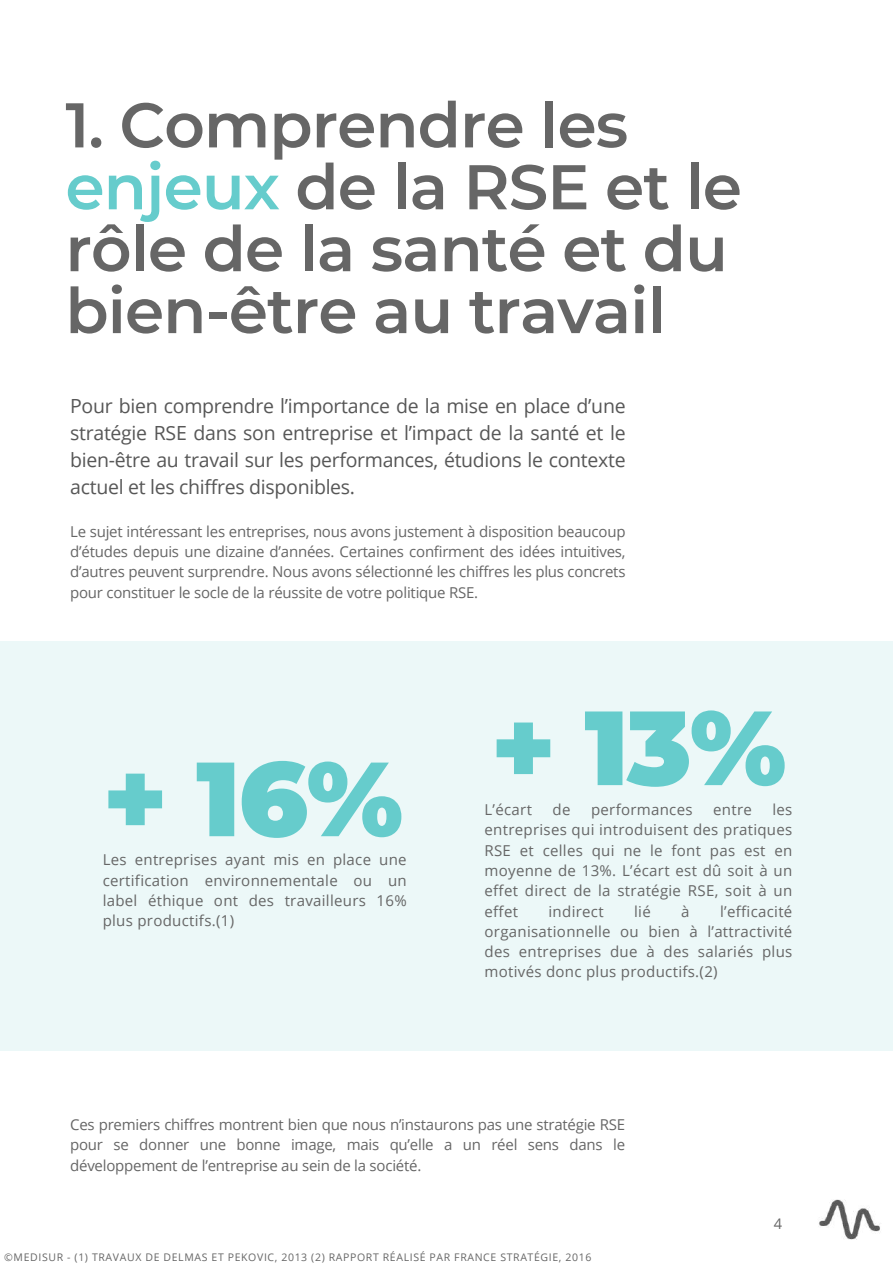
<style>
.page{position:relative;width:893px;height:1264px;background:#fff}
.page>*{position:absolute;margin:0;border:0;box-sizing:border-box;transform-origin:0 0}
.t1{font:900 105.15px "Montserrat";color:#6cc}
.t2{font:600 63px/61.8px "Montserrat";letter-spacing:-.015em;color:#666}
.t3{font:19.5px/27px "Open Sans";letter-spacing:-.015em;color:#575757;text-align:justify}
.t4{font:15px/20.2px "Open Sans";letter-spacing:.02em;color:#666;text-align:justify}
.t5{font:14.7px "Open Sans";color:#666}
.t6{font:10.5px "Open Sans";letter-spacing:.06em;color:#666}
.s1{color:#6cc}
</style>
<div class="page">
<img style="left:819px;top:1199px;width:61px;height:41px">
<div style="left:0;top:641px;width:892px;height:409px;background:#ecf8f8"></div>
<h2 class="t2" style="left:65px;top:94px;width:678px">1. Comprendre les <span class="s1">enjeux</span> de la RSE et le rôle de la santé et du bien-être au travail</h2>
<h3 class="t3" style="left:70px;top:392px;width:557px">Pour bien comprendre l’importance de la mise en place d’une stratégie RSE dans son entreprise et l’impact de la santé et le bien-être au travail sur les performances, étudions le contexte actuel et les chiffres disponibles.</h3>
<p class="t4" style="left:70px;top:521px;width:557px">Le sujet intéressant les entreprises, nous avons justement à disposition beaucoup d’études depuis une dizaine d’années. Certaines confirment des idées intuitives, d’autres peuvent surprendre. Nous avons sélectionné les chiffres les plus concrets pour constituer le socle de la réussite de votre politique RSE.</p>
<h1 class="t1" style="left:103px;top:734px;width:302px">+ 16%</h1>
<p class="t4" style="left:103px;top:849px;width:198px">Les entreprises ayant mis</p>
<p class="t4" style="left:103px;top:849px;width:305px;text-indent:204px">en place une certification environnementale ou un label éthique ont des travailleurs 16% plus productifs.(1)</p>
<h1 class="t1" style="left:491px;top:683px;width:297px">+ 13%</h1>
<p class="t4" style="left:552px;top:799px;width:19px">de</p>
<p class="t4" style="left:591px;top:799px;width:103px">performances</p>
<p class="t4" style="left:713px;top:799px;width:40px">entre</p>
<p class="t4" style="left:484px;top:799px;width:49px">L’écart</p>
<p class="t4" style="left:484px;top:799px;width:309px;text-indent:288px">les entreprises qui introduisent des pratiques RSE et celles qui ne le font pas est en moyenne de 13%. L’écart est dû soit à un effet direct de la stratégie RSE, soit à un effet</p>
<p class="t4" style="left:484px;top:900px;width:309px;text-indent:235px">l’efficacité organisationnelle ou bien à l’attractivité des entreprises due à des salariés plus motivés donc plus productifs.(2)</p>
<p class="t4" style="left:548px;top:900px;width:57px">indirect</p>
<p class="t4" style="left:634px;top:900px;width:18px">lié</p>
<p class="t4" style="left:681px;top:900px;width:10px">à</p>
<p class="t4" style="left:70px;top:1114px;width:556px">Ces premiers chiffres montrent bien que nous n’instaurons pas une stratégie RSE pour se donner une bonne image, mais qu’elle a un réel sens dans le développement de l’entreprise au sein de la société.</p>
<p class="t6" style="left:4px;top:1249px;width:588px">©MEDISUR - (1) TRAVAUX DE DELMAS ET PEKOVIC, 2013 (2) RAPPORT RÉALISÉ PAR FRANCE STRATÉGIE, 2016</p>
<p class="t5" style="left:773px;top:1213px;width:10px">4</p>
</div>
